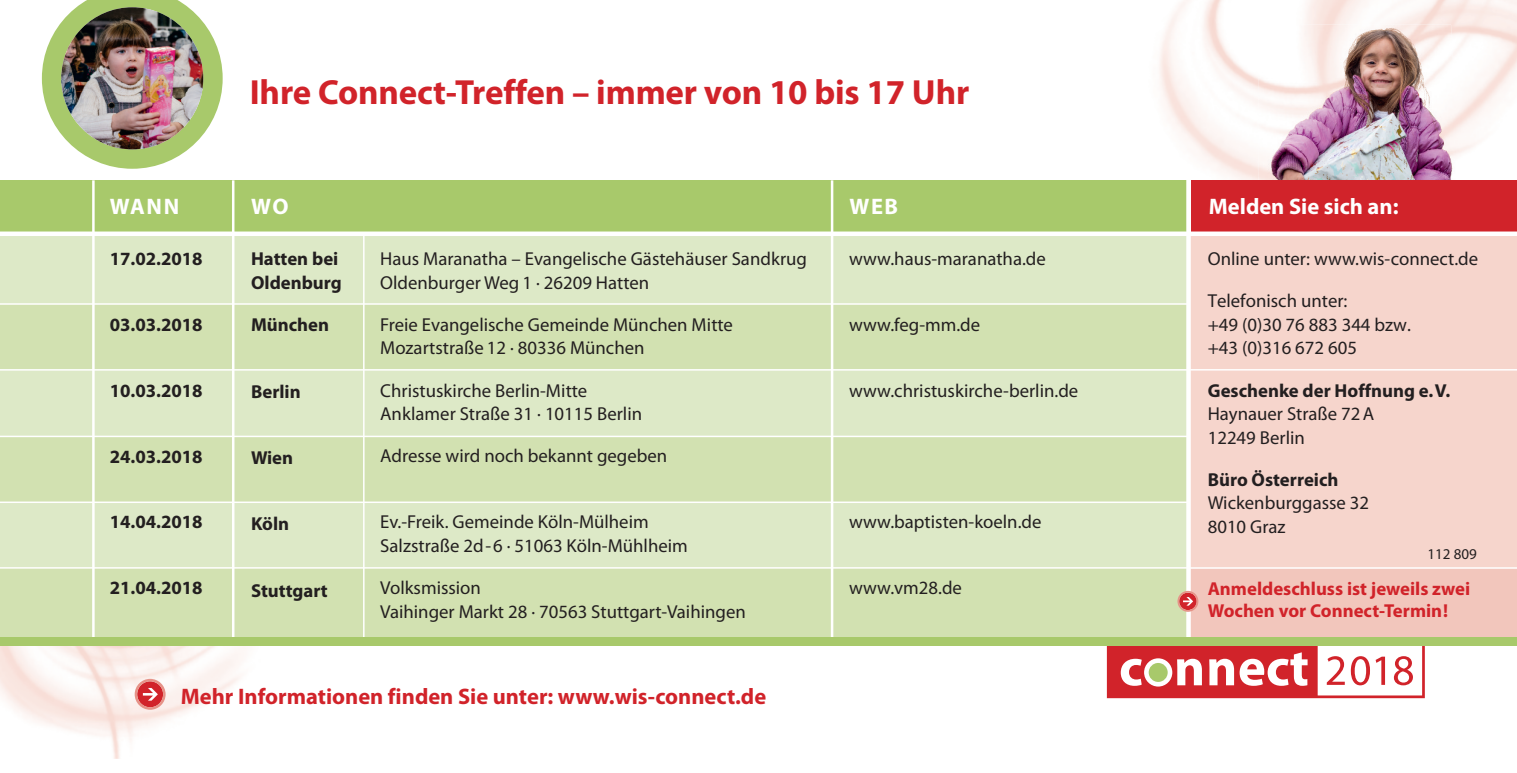
<style>
.page{position:relative;width:1517px;height:773px;background:#fff}
.page>*{position:absolute;margin:0;border:0;box-sizing:border-box;transform-origin:0 0}
.t1{font:700 35px "Myriad Pro";letter-spacing:-.005em;color:#d1232a}
.t2{font:700 22.5px "Myriad Pro";color:#d1232a}
.t3{font:700 22.5px "Myriad Pro";color:#fff}
.t4{font:18.75px/23.5px "Myriad Pro";color:#231f20}
.t5{font:700 18.75px/23.8px "Myriad Pro";color:#231f20}
.t6{font:700 18.75px/22.5px "Myriad Pro";color:#d1232a}
.t7{font:15px "Myriad Pro";color:#231f20}
</style>
<div class="page">
<img style="left:1159px;top:0;width:358px;height:180px">
<img style="left:1258px;top:25px;width:197px;height:155px">
<img style="left:0;top:645px;width:279px;height:113px">
<svg style="left:1107px;top:645px;width:317px;height:53px"></svg>
<div style="left:0;top:232px;width:1210px;height:409px;background:#dde9c7"></div>
<div style="left:0;top:180px;width:1189px;height:52px;background:#a8c96b"></div>
<div style="left:0;top:303px;width:1186px;height:67px;background:#d2e1b1"></div>
<svg style="left:0;top:435px;width:1186px;height:68px;background:#d4e2b4"></svg>
<div style="left:0;top:567px;width:1186px;height:70px;background:#d2e1b1"></div>
<hr style="left:92px;top:180px;width:3px;height:461px;background:#fff">
<hr style="left:232px;top:180px;width:2px;height:461px;background:#fff">
<hr style="left:363px;top:234px;width:1px;height:430px;background:#fff">
<hr style="left:831px;top:180px;width:2px;height:461px;background:#fff">
<div style="left:1190px;top:232px;width:327px;height:407px;background:#f6d5cc"></div>
<div style="left:1190px;top:568px;width:327px;height:72px;background:#f2c6bc"></div>
<div style="left:1190px;top:180px;width:327px;height:52px;background:#d1232a"></div>
<div style="left:0;top:231px;width:1517px;height:5px;background:#fff"></div>
<svg style="left:1186px;top:175px;width:4px;height:462px;background:#fbfcf9"></svg>
<svg style="left:42px;top:0;width:181px;height:169px"></svg>
<img style="left:61px;top:7px;width:142px;height:142px;border-radius:50%">
<svg style="left:135px;top:678px;width:31px;height:31px"></svg>
<svg style="left:1177px;top:590px;width:21px;height:21px"></svg>
<hr style="left:1190px;top:369px;width:327px;height:1px;background:#fff">
<hr style="left:1190px;top:567px;width:327px;height:1px;background:#fff">
<div style="left:0;top:637px;width:1517px;height:8px;background:#a8c96b"></div>
<h1 class="t1" style="left:250px;top:79px;width:721px">Ihre Connect-Treffen – immer von 10 bis 17 Uhr</h1>
<p class="t3" style="left:110px;top:198px;width:71px">WANN</p>
<p class="t3" style="left:251px;top:198px;width:39px">WO</p>
<p class="t3" style="left:849px;top:198px;width:50px">WEB</p>
<p class="t3" style="left:1208px;top:198px;width:191px">Melden Sie sich an:</p>
<p class="t4" style="left:1207px;top:248px;width:272px">Online unter: www.wis-connect.de</p>
<p class="t4" style="left:1207px;top:291px;width:205px">Telefonisch unter:<br>+49 (0)30 76 883 344 bzw. +43 (0)316 672 605</p>
<p class="t5" style="left:1207px;top:380px;width:244px">Geschenke der Hoffnung e.V.</p>
<p class="t4" style="left:1207px;top:403px;width:168px">Haynauer Straße 72 A<br>12249 Berlin</p>
<p class="t5" style="left:1207px;top:469px;width:132px">Büro Österreich</p>
<p class="t4" style="left:1207px;top:493px;width:163px">Wickenburggasse 32<br>8010 Graz</p>
<p class="t4" style="left:380px;top:248px;width:428px">Haus Maranatha – Evangelische Gästehäuser Sandkrug<br>Oldenburger Weg 1 · 26209 Hatten</p>
<p class="t4" style="left:380px;top:314px;width:354px">Freie Evangelische Gemeinde München Mitte<br>Mozartstraße 12 · 80336 München</p>
<p class="t4" style="left:380px;top:380px;width:263px">Christuskirche Berlin-Mitte<br>Anklamer Straße 31 · 10115 Berlin</p>
<p class="t4" style="left:380px;top:446px;width:288px">Adresse wird noch bekannt gegeben</p>
<p class="t4" style="left:849px;top:248px;width:198px">www.haus-maranatha.de</p>
<p class="t5" style="left:251px;top:248px;width:92px">Hatten bei<br>Oldenburg</p>
<p class="t5" style="left:251px;top:315px;width:80px">München</p>
<p class="t5" style="left:110px;top:248px;width:94px">17.02.2018</p>
<p class="t4" style="left:849px;top:314px;width:132px">www.feg-mm.de</p>
<p class="t5" style="left:110px;top:314px;width:94px">03.03.2018</p>
<p class="t4" style="left:849px;top:380px;width:231px">www.christuskirche-berlin.de</p>
<p class="t5" style="left:110px;top:380px;width:94px">10.03.2018</p>
<p class="t5" style="left:251px;top:381px;width:51px">Berlin</p>
<p class="t5" style="left:110px;top:445px;width:94px">24.03.2018</p>
<p class="t5" style="left:251px;top:447px;width:44px">Wien</p>
<p class="t4" style="left:380px;top:511px;width:309px">Ev.-Freik. Gemeinde Köln-Mülheim<br>Salzstraße 2d-6 · 51063 Köln-Mühlheim</p>
<p class="t4" style="left:380px;top:577px;width:367px">Volksmission<br>Vaihinger Markt 28 · 70563 Stuttgart-Vaihingen</p>
<p class="t6" style="left:1207px;top:578px;width:264px">Anmeldeschluss ist jeweils zwei<br>Wochen vor Connect-Termin!</p>
<p class="t4" style="left:849px;top:511px;width:194px">www.baptisten-koeln.de</p>
<p class="t5" style="left:110px;top:511px;width:94px">14.04.2018</p>
<p class="t5" style="left:251px;top:513px;width:40px">Köln</p>
<p class="t7" style="left:1427px;top:548px;width:51px">112 809</p>
<p class="t4" style="left:849px;top:577px;width:114px">www.vm28.de</p>
<p class="t5" style="left:110px;top:577px;width:94px">21.04.2018</p>
<p class="t5" style="left:251px;top:580px;width:78px">Stuttgart</p>
<p class="t2" style="left:181px;top:687px;width:587px">Mehr Informationen finden Sie unter: www.wis-connect.de</p>
</div>
